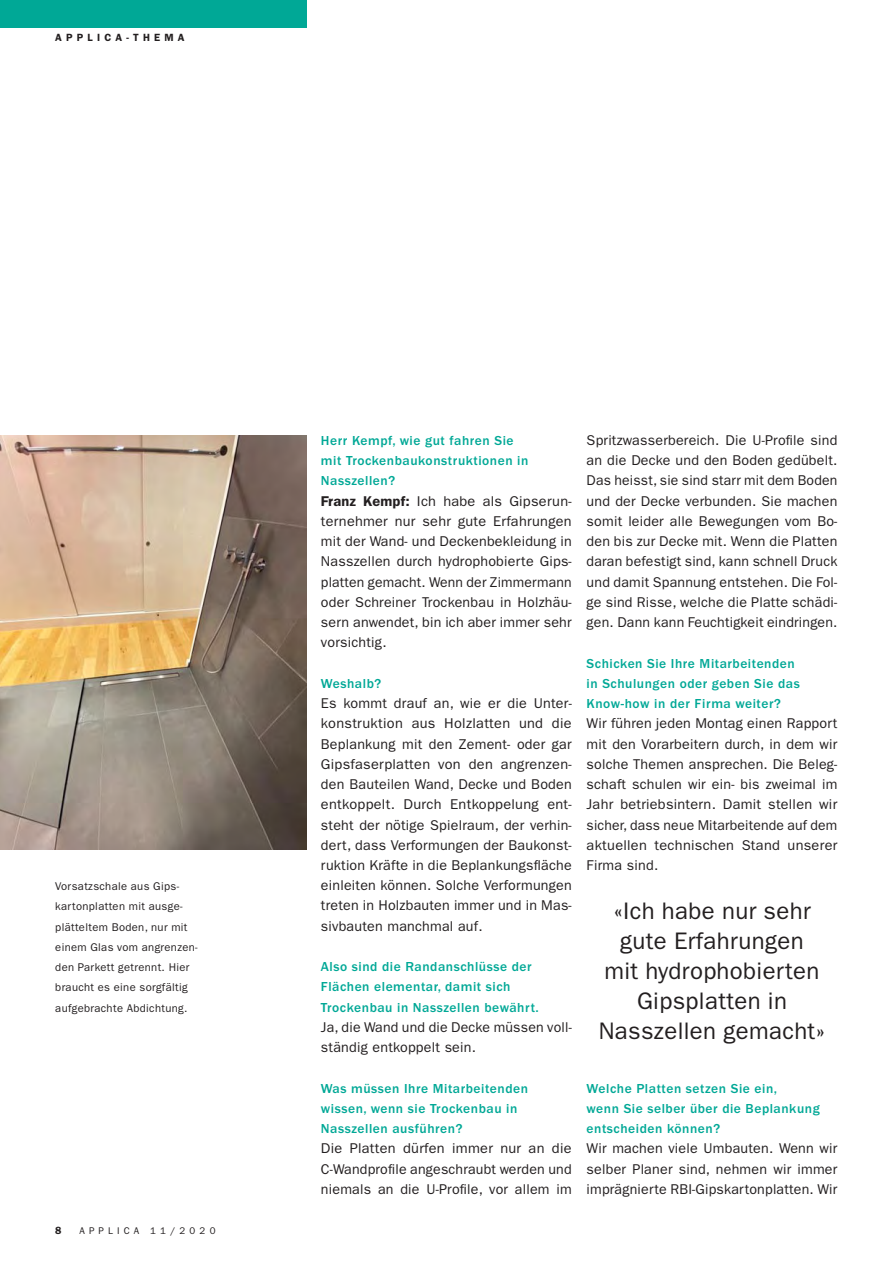
<style>
.page{position:relative;width:893px;height:1263px;background:#fff}
.page>*{position:absolute;margin:0;border:0;box-sizing:border-box;transform-origin:0 0}
.t1{font:24px/30px "ITC Franklin Gothic Std";letter-spacing:.015em;color:#231f20;text-align:center}
.t2{font:14.25px/20.2px "ITC Franklin Gothic Std";letter-spacing:.015em;color:#231f20;text-align:justify}
.t3{font:500 13.5px/20.2px "ITC Franklin Gothic Std";letter-spacing:.04em;color:#00a896}
.t4{font:11.25px/20.2px "ITC Franklin Gothic Std";letter-spacing:.03em;color:#231f20}
.t5{font:600 10.5px "ITC Franklin Gothic Std";letter-spacing:.4em;color:#231f20}
.t6{font:9.75px "ITC Franklin Gothic Std";letter-spacing:.42em;color:#231f20}
.s1{font-weight:600}
</style>
<div class="page">
<div style="left:0;top:0;width:306px;height:28px;background:#00a896"></div>
<img style="left:0;top:436px;width:306px;height:414px">
<p class="t5" style="left:55px;top:34px;width:131px">APPLICA-THEMA</p>
<p class="t4" style="left:55px;top:877px;width:144px">Vorsatzschale aus Gips&shy;kartonplatten mit ausge&shy;plätteltem Boden, nur mit eine m Glas vom angrenzen&shy;den Parkett getrennt. Hier braucht es eine sorgfältig aufgebrachte Abdichtung.</p>
<p class="t5" style="left:55px;top:1227px;width:8px">8</p>
<p class="t6" style="left:80px;top:1227px;width:138px">APPLICA 11/2020</p>
<p class="t3" style="left:321px;top:431px;width:209px">Herr Kempf, wie gut fahren Sie mit Trocken baukonstruktionen in<br>Nass zellen?</p>
<p class="t2" style="left:321px;top:492px;width:252px"><span class="s1">Franz Kempf:</span> Ich habe als Gipserun&shy;ternehmer nur sehr gute Erfahrungen mit der Wand- und Deckenbekleidung in Nasszellen durch hydrophobierte Gips&shy;platten gemacht. Wenn der Zimmermann oder Schreiner Trockenbau in Holzhäu&shy;sern anwendet, bin ich aber immer sehr vorsichtig.</p>
<p class="t3" style="left:321px;top:674px;width:62px">Weshalb?</p>
<p class="t2" style="left:321px;top:694px;width:252px">Es kommt drauf an, wie er die Unter&shy;konstruktion aus Holzlatten und die Beplankung mit den Zement- oder gar Gipsfaserplatten von den angrenzen&shy;den Bauteilen Wand, Decke und Boden entkoppelt. Durch Entkoppelung ent&shy;steht der nötige Spielraum, der verhin&shy;dert, dass Verformungen der Baukonst&shy;ruktion Kräfte in die Beplankungsfläche einleiten können. Solche Verformungen treten in Holzbauten immer und in Mas&shy;sivbauten manchmal auf.</p>
<p class="t3" style="left:321px;top:957px;width:219px">Also sind die Randanschlüsse der<br>Flächen elementar, damit sich<br>Trockenbau in Nasszellen bewährt.</p>
<p class="t2" style="left:321px;top:1018px;width:252px">Ja, die Wand und die Decke müssen voll&shy;ständig entkoppelt sein.</p>
<p class="t3" style="left:321px;top:1079px;width:209px">Was müssen Ihre Mitarbeitenden wissen, wenn sie Trockenbau in<br>Nasszellen ausführen?</p>
<p class="t2" style="left:321px;top:1139px;width:252px">Die Platten dürfen immer nur an die C-Wandprofile angeschraubt werden und niemals an die U-Profile, vor allem im</p>
<p class="t2" style="left:587px;top:431px;width:252px">Spritzwasserbereich. Die U-Profile sind an die Decke und den Boden gedübelt.<br>Das heisst, sie sind starr mit dem Boden und der Decke verbunden. Sie machen somit leider alle Bewegungen vom Bo&shy;den bis zur Decke mit. Wenn die Platten daran befestigt sind, kann schnell Druck und damit Spannung entstehen. Die Fol&shy;ge sind Risse, welche die Platte schädi&shy;gen. Dann kann Feuchtigkeit eindringen.</p>
<p class="t3" style="left:587px;top:654px;width:215px">Schicken Sie Ihre Mitarbeitenden in Schulungen oder geben Sie das<br>Know-how in der Firma weiter?</p>
<p class="t2" style="left:587px;top:714px;width:252px">Wir führen jeden Montag einen Rapport mit den Vorarbeitern durch, in dem wir solche Themen ansprechen. Die Beleg&shy;schaft schulen wir ein- bis zweimal im Jahr betriebsintern. Damit stellen wir sicher, dass neue Mitarbeitende auf dem aktuellen technischen Stand unserer Firma sind.</p>
<h1 class="t1" style="left:599px;top:898px;width:228px">«Ich habe nur sehr gute Erfahrungen<br>mit hydrophobierte n<br>Gipsplatte n in<br>Nasszelle n gemach t»</h1>
<p class="t3" style="left:587px;top:1079px;width:235px">Welche Platten setzen Sie ein,<br>wenn Sie selber über die Beplankung entscheiden können?</p>
<p class="t2" style="left:587px;top:1139px;width:252px">Wir machen viele Umbauten. Wenn wir selber Planer sind, nehmen wir immer imprägnierte RBI-Gipskartonplatten. Wir</p>
</div>
